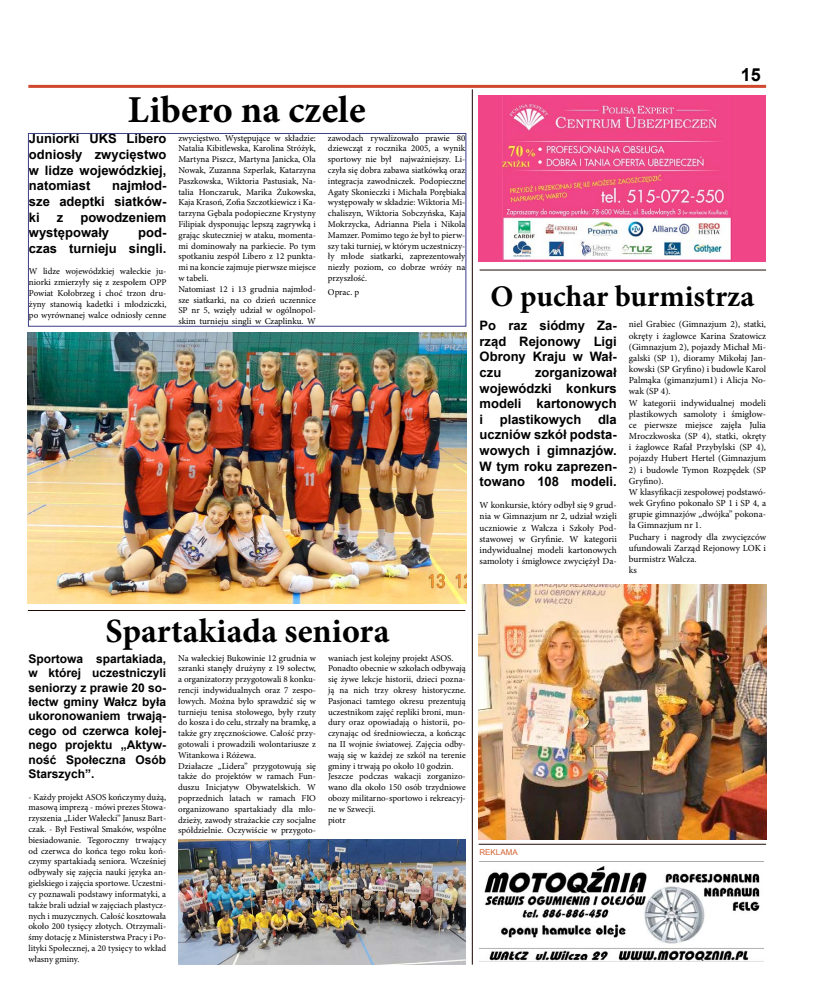
<style>
.page{position:relative;width:820px;height:993px;background:#fff}
.page>*{position:absolute;margin:0;border:0;box-sizing:border-box;transform-origin:0 0}
.t1{font:700 38px "Minion Pro";color:#000}
.t2{font:700 34px "Minion Pro";letter-spacing:.005em;color:#000}
.t3{font:700 30px "Minion Pro";color:#000}
.t4{font:700 18px "Arial";color:#000}
.t5{font:700 13px/15.6px "Arial";color:#000;text-align:justify}
.t6{font:700 12px/14.4px "Arial";color:#000;text-align:justify}
.t7{font:9.3px/11.2px "Minion Pro";color:#000}
.t8{font:9px/10.8px "Minion Pro";color:#000;text-align:justify}
.t9{font:8px "Arial";color:#d36130}
</style>
<div class="page">
<hr style="left:28px;top:85px;width:737px;height:3px;background:#d0472f">
<img style="left:479px;top:861px;width:284px;height:99px">
<hr style="left:479px;top:269px;width:286px;height:1px;background:#1f0c03">
<hr style="left:471px;top:89px;width:1px;height:875px;background:#1a0300">
<hr style="left:478px;top:843px;width:287px;height:1px;background:#1f0c03">
<div style="left:28px;top:133px;width:438px;height:193px;border:1px solid #3a3f88"></div>
<hr style="left:28px;top:609px;width:437px;height:1px;background:#1f0c03">
<img style="left:28px;top:332px;width:438px;height:271px">
<div style="left:478px;top:95px;width:287px;height:166px;background:#f04587"></div>
<img style="left:502px;top:104px;width:229px;height:156px">
<img style="left:478px;top:584px;width:287px;height:255px">
<img style="left:178px;top:839px;width:287px;height:125px">
<h3 class="t4" style="left:740px;top:63px;width:22px">15</h3>
<h1 class="t1" style="left:128px;top:83px;width:239px">Libero na czele</h1>
<h3 class="t5" style="left:29px;top:131px;width:139px">Juniorki UKS Libero odniosły zwycięstwo w lidze wojewódzkiej, natomiast</h3>
<p class="t8" style="left:178px;top:132px;width:139px;text-align:left">zwycięstwo. Występujące w składzie:<br>Natalia Kibitlewska, Karolina Stróżyk, Martyna Piszcz, Martyna Janicka, Ola Nowak, Zuzanna Szperlak, Katarzyna Paszkowska, Wiktoria Pastusiak, Na&shy;talia Honczaruk, Marika Żukowska, Kaja Krasoń, Zofia Szczotkiewicz i Ka&shy;tarzyna Gębala podopieczne Krystyny Filipiak dysponując lepszą zagrywką i grając skuteczniej w ataku, momenta&shy;mi dominowały na parkiecie. Po tym spotkaniu zespół Libero z 12 punkta&shy;mi na koncie zajmuje pierwsze miejsce w tabeli.<br>Natomiast 12 i 13 grudnia najmłod&shy;sze siatkarki, na co dzień uczennice SP nr 5, wzięły udział w ogólnopol&shy;skim turnieju singli w Czaplinku. W</p>
<p class="t8" style="left:328px;top:132px;width:139px">zawodach rywalizowało prawie 80 dziewcząt z rocznika 2005, a wynik sportowy nie był najważniejszy. Li&shy;czyła się dobra zabawa siatkówką oraz integracja zawodniczek. Podopieczne Agaty Skonieczki i Michała Porębiaka występowały w składzie: Wiktoria Mi&shy;chaliszyn, Wiktoria Sobczyńska, Kaja Mokrzycka, Adrianna Piela i Nikola Mamzer. Pomimo tego że był to pierw&shy;szy taki turniej, w którym uczestniczy&shy;ły młode siatkarki, zaprezentowały niezły poziom, co dobrze wróży na przyszłość.</p>
<h3 class="t5" style="left:29px;top:178px;width:139px;text-indent:83px">najmłod&shy;sze adeptki siatków&shy;ki</h3>
<h3 class="t5" style="left:29px;top:209px;width:139px;text-indent:51px">powodzeniem występowały</h3>
<h3 class="t5" style="left:57px;top:209px;width:8px">z</h3>
<h3 class="t5" style="left:29px;top:225px;width:139px;text-align:right">pod-<br>czas turnieju singli.</h3>
<p class="t8" style="left:29px;top:266px;width:139px">W lidze wojewódzkiej wałeckie ju&shy;niorki zmierzyły się z zespołem OPP Powiat Kołobrzeg i choć trzon dru&shy;żyny stanowią kadetki i młodziczki, po wyrównanej walce odniosły cenne</p>
<p class="t8" style="left:328px;top:287px;width:33px">Oprac. p</p>
<h3 class="t3" style="left:490px;top:275px;width:265px">O puchar burmistrza</h3>
<h3 class="t5" style="left:479px;top:318px;width:139px">Po raz siódmy Za&shy;rząd Rejonowy Ligi Obrony Kraju w Wał&shy;czu</h3>
<p class="t7" style="left:628px;top:319px;width:139px">niel Grabiec (Gimnazjum 2), statki, okręty i żaglowce Karina Szatowicz (Gimnazjum 2), pojazdy Michał Mi&shy;galski (SP 1), dioramy Mikołaj Jan&shy;kowski (SP Gryfino) i budowle Karol<br>Palmąka (gimanzjum1) i Alicja No&shy;wak (SP 4).<br>W kategorii indywidualnej modeli plastikowych samoloty i śmigłow&shy;ce pierwsze miejsce zajęła Julia<br>Mroczkwoska (SP 4), statki, okręty i żaglowce Rafał Przybylski (SP 4), pojazdy Hubert Hertel (Gimnazjum</p>
<p class="t7" style="left:628px;top:464px;width:139px">2) i budowle Tymon Rozpędek (SP<br>Gryfino).<br>W klasyfikacji zespołowej podstawó&shy;wek Gryfino pokonało SP 1 i SP 4, a grupie gimnazjów „dwójka” pokona&shy;ła Gimnazjum nr 1.<br>Puchary i nagrody dla zwycięzców ufundowali Zarząd Rejonowy LOK i burmistrz Wałcza.<br>ks</p>
<h3 class="t5" style="left:479px;top:365px;width:139px;text-indent:55px">zorganizował wojewódzki konkurs modeli kartonowych i</h3>
<h3 class="t5" style="left:479px;top:411px;width:139px;text-indent:118px">dla uczniów szkół podsta&shy;wowych i gimnazjów.<br>W tym roku zaprezen&shy;towano 108 modeli.</h3>
<p class="t7" style="left:479px;top:499px;width:139px;text-align:justify">W konkursie, który odbył się 9 grud&shy;nia w Gimnazjum nr 2, udział wzięli uczniowie z Wałcza i Szkoły Pod&shy;stawowej w Gryfinie. W kategorii indywidualnej modeli kartonowych samoloty i śmigłowce zwyciężył Da-</p>
<h3 class="t5" style="left:499px;top:411px;width:83px">plastikowych</h3>
<h2 class="t2" style="left:105px;top:606px;width:285px">Spartakiada seniora</h2>
<h3 class="t6" style="left:28px;top:651px;width:139px">Sportowa spartakiada, w której uczestniczyli seniorzy z prawie 20 so&shy;łectw gminy Wałcz była ukoronowaniem trwają&shy;cego od czerwca kolej&shy;nego projektu „Aktyw&shy;ność Społeczna Osób Starszych”.</h3>
<p class="t8" style="left:28px;top:791px;width:139px">- Każdy projekt ASOS kończymy dużą, masową imprezą - mówi prezes Stowa&shy;rzyszenia „Lider Wałecki” Janusz Bart&shy;czak. - Był Festiwal Smaków, wspólne biesiadowanie. Tegoroczny trwający od czerwca do końca tego roku koń&shy;czymy spartakiadą seniora. Wcześniej odbywały się zajęcia nauki języka an&shy;gielskiego i zajęcia sportowe. Uczestni&shy;cy poznawali podstawy informatyki, a także brali udział w zajęciach plastycz&shy;nych i muzycznych. Całość kosztowała około 200 tysięcy złotych. Otrzymali&shy;śmy dotację z Ministerstwa Pracy i Po&shy;lityki Społecznej, a 20 tysięcy to wkład własny gminy.</p>
<p class="t8" style="left:178px;top:652px;width:139px;text-align:left">Na wałeckiej Bukowinie 12 grudnia w szranki stanęły drużyny z 19 sołectw, a organizatorzy przygotowali 8 konku&shy;rencji indywidualnych oraz 7 zespo&shy;łowych. Można było sprawdzić się w turnieju tenisa stołowego, były rzuty do kosza i do celu, strzały na bramkę, a także gry zręcznościowe. Całość przy&shy;gotowali i prowadzili wolontariusze z Witankowa i Różewa.<br>Działacze „Lidera” przygotowują się także do projektów w ramach Fun&shy;duszu Inicjatyw Obywatelskich. W poprzednich latach w ramach FIO organizowano spartakiady dla mło&shy;dzieży, zawody strażackie czy socjalne spółdzielnie. Oczywiście w przygoto-</p>
<p class="t8" style="left:328px;top:652px;width:139px;text-align:left">waniach jest kolejny projekt ASOS.<br>Ponadto obecnie w szkołach odbywają się żywe lekcje historii, dzieci pozna&shy;ją na nich trzy okresy historyczne.<br>Pasjonaci tamtego okresu prezentują uczestnikom zajęć repliki broni, mun&shy;dury oraz opowiadają o historii, po&shy;czynając od średniowiecza, a kończąc na II wojnie światowej. Zajęcia odby&shy;wają się w każdej ze szkół na terenie gminy i trwają po około 10 godzin.<br>Jeszcze podczas wakacji zorganizo&shy;wano dla około 150 osób trzydniowe obozy militarno-sportowo i rekreacyj&shy;ne w Szwecji.<br>piotr</p>
<p class="t9" style="left:479px;top:846px;width:40px">REKLAMA</p>
</div>
